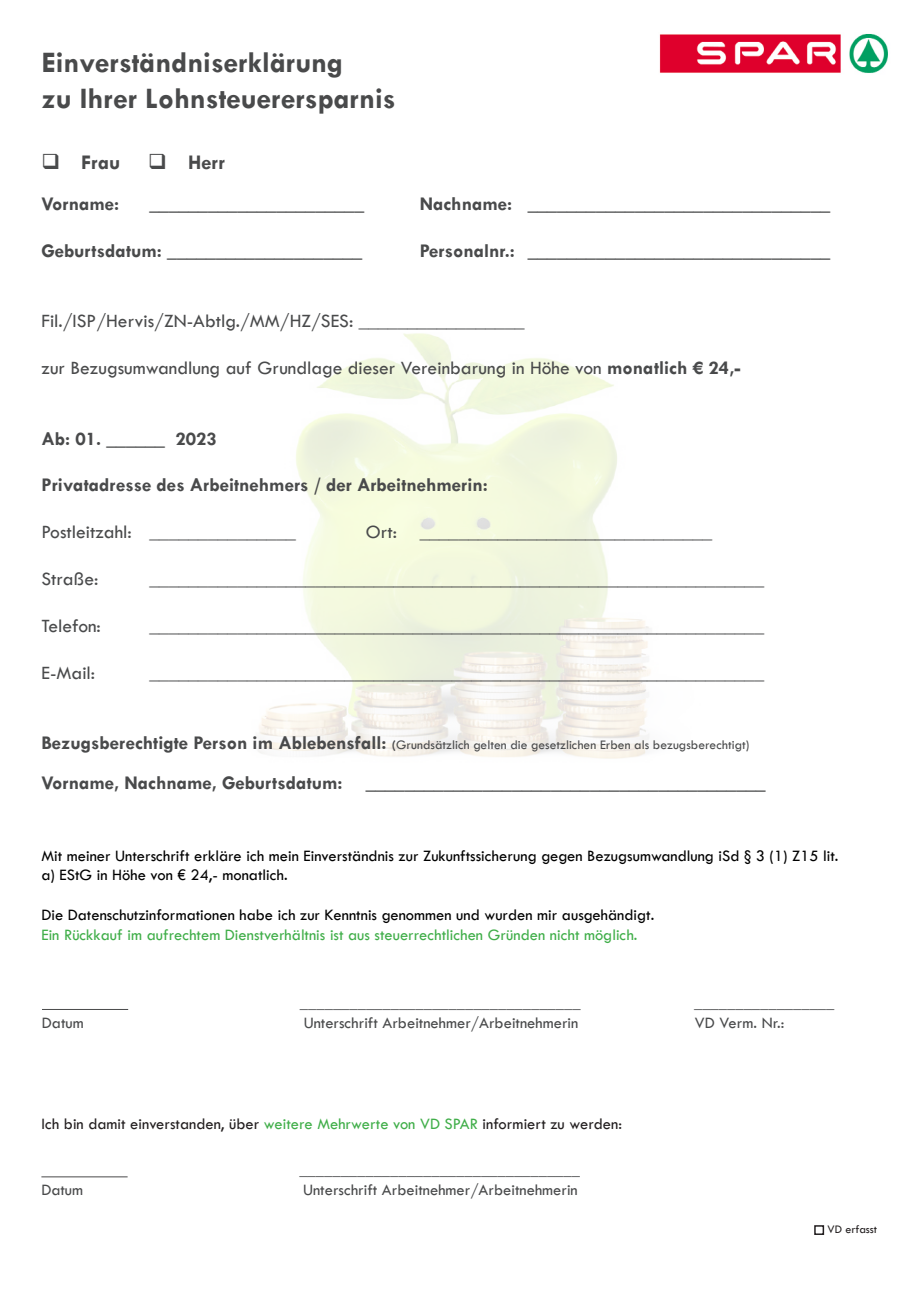
<style>
.page{position:relative;width:919px;height:1289px;background:#fff}
.page>*{position:absolute;margin:0;border:0;box-sizing:border-box;transform-origin:0 0}
.t1{font:700 30px/36px "Tw Cen";color:#494a4b}
.t2{font:700 21px "Tw Cen";color:#494a4b}
.t3{font:19.5px "Tw Cen";color:#494a4b}
.t4{font:700 19.5px "Tw Cen";color:#494a4b}
.t5{font:16.5px/19.8px "Tw Cen";color:#40ae49}
.t6{font:16.5px/19.8px "Tw Cen";color:#000}
.t7{font:16.5px "Tw Cen";color:#494a4b}
.t8{font:16.5px "Minion Pro";color:#494a4b}
.t9{font:16.5px "Tw Cen";color:#231f20}
.t10{font:13.5px "Tw Cen";color:#494a4b}
.t11{font:12px "Tw Cen";color:#231f20}
.s1{font-weight:700}
.s2{font-weight:700;font-size:19.5px}
.s3{color:#000}
.s4{color:#40ae49}
</style>
<div class="page">
<img style="left:258px;top:333px;width:393px;height:426px">
<hr style="left:42px;top:1009px;width:86px;height:1px;background:#494a4b">
<img style="left:659px;top:34px;width:229px;height:39px">
<div style="left:814px;top:1225px;width:10px;height:9px;border:2px solid #231f20"></div>
<hr style="left:41px;top:1176px;width:87px;height:1px;background:#494a4b">
<p class="t1" style="left:41px;top:43px;width:356px">Einverständniserklärung<br>zu Ihrer Lohnsteuerersparnis</p>
<p class="t2" style="left:41px;top:150px;width:80px">❑ Frau</p>
<p class="t2" style="left:148px;top:150px;width:78px">❑ Herr</p>
<p class="t4" style="left:41px;top:192px;width:79px">Vorname:</p>
<p class="t4" style="left:149px;top:192px;width:216px">______________________</p>
<p class="t4" style="left:419px;top:192px;width:412px">Nachname: _______________________________</p>
<p class="t4" style="left:41px;top:239px;width:322px">Geburtsdatum: ____________________</p>
<p class="t4" style="left:419px;top:239px;width:412px">Personalnr.: _______________________________</p>
<p class="t3" style="left:41px;top:309px;width:484px">Fil./ISP/Hervis/ZN-Abtlg./MM/HZ/SES: _________________</p>
<p class="t3" style="left:41px;top:356px;width:700px">zur Bezugsumwandlung auf Grundlage dieser Vereinbarung in Höhe von <span class="s1">monatlich € 24,-</span></p>
<p class="t4" style="left:41px;top:426px;width:177px">Ab: 01. ______ 2023</p>
<p class="t4" style="left:41px;top:473px;width:448px">Privatadresse des Arbeitnehmers / der Arbeitnehmerin:</p>
<p class="t3" style="left:41px;top:520px;width:256px">Postleitzahl: _______________</p>
<p class="t3" style="left:365px;top:520px;width:348px">Ort: ______________________________</p>
<p class="t3" style="left:41px;top:567px;width:58px">Straße:</p>
<p class="t3" style="left:149px;top:567px;width:616px">_______________________________________________________________</p>
<p class="t3" style="left:41px;top:614px;width:61px">Telefon:</p>
<p class="t3" style="left:149px;top:614px;width:616px">_______________________________________________________________</p>
<p class="t3" style="left:41px;top:660px;width:55px">E-Mail:</p>
<p class="t3" style="left:149px;top:660px;width:616px">_______________________________________________________________</p>
<p class="t10" style="left:41px;top:736px;width:709px"><span class="s2">Bezugsberechtigte Person im Ablebensfall:</span> <span class="s1">(</span>Grundsätzlich gelten die gesetzlichen Erben als bezugsberechtigt)</p>
<p class="t4" style="left:41px;top:770px;width:725px">Vorname, Nachname, Geburtsdatum: _________________________________________</p>
<p class="t6" style="left:41px;top:845px;width:798px">Mit meiner Unterschrift erkläre ich mein Einverständnis zur Zukunftssicherung gegen Bezugsumwandlung iSd § 3 (1) Z15 lit. a) EStG in Höhe von € 24,- monatlich.</p>
<p class="t5" style="left:41px;top:904px;width:614px"><span class="s3">Die Datenschutzinformationen habe ich zur Kenntnis genommen und wurden mir ausgehändigt.<br></span>Ein Rückkauf im aufrechtem Dienstverhältnis ist aus steuerrechtlichen Gründen nicht möglich.</p>
<p class="t8" style="left:300px;top:991px;width:282px">__________________________________</p>
<p class="t8" style="left:694px;top:991px;width:142px">_________________</p>
<p class="t7" style="left:42px;top:1012px;width:43px">Datum</p>
<p class="t7" style="left:304px;top:1012px;width:276px">Unterschrift Arbeitnehmer/Arbeitnehmerin</p>
<p class="t7" style="left:695px;top:1012px;width:91px">VD Verm. Nr.:</p>
<p class="t9" style="left:41px;top:1113px;width:582px">Ich bin damit einverstanden, über <span class="s4">weitere Mehrwerte von VD SPAR</span> informiert zu werden:</p>
<p class="t8" style="left:299px;top:1158px;width:282px">__________________________________</p>
<p class="t7" style="left:41px;top:1179px;width:43px">Datum</p>
<p class="t7" style="left:303px;top:1179px;width:276px">Unterschrift Arbeitnehmer/Arbeitnehmerin</p>
<p class="t11" style="left:827px;top:1222px;width:51px">VD erfasst</p>
</div>
